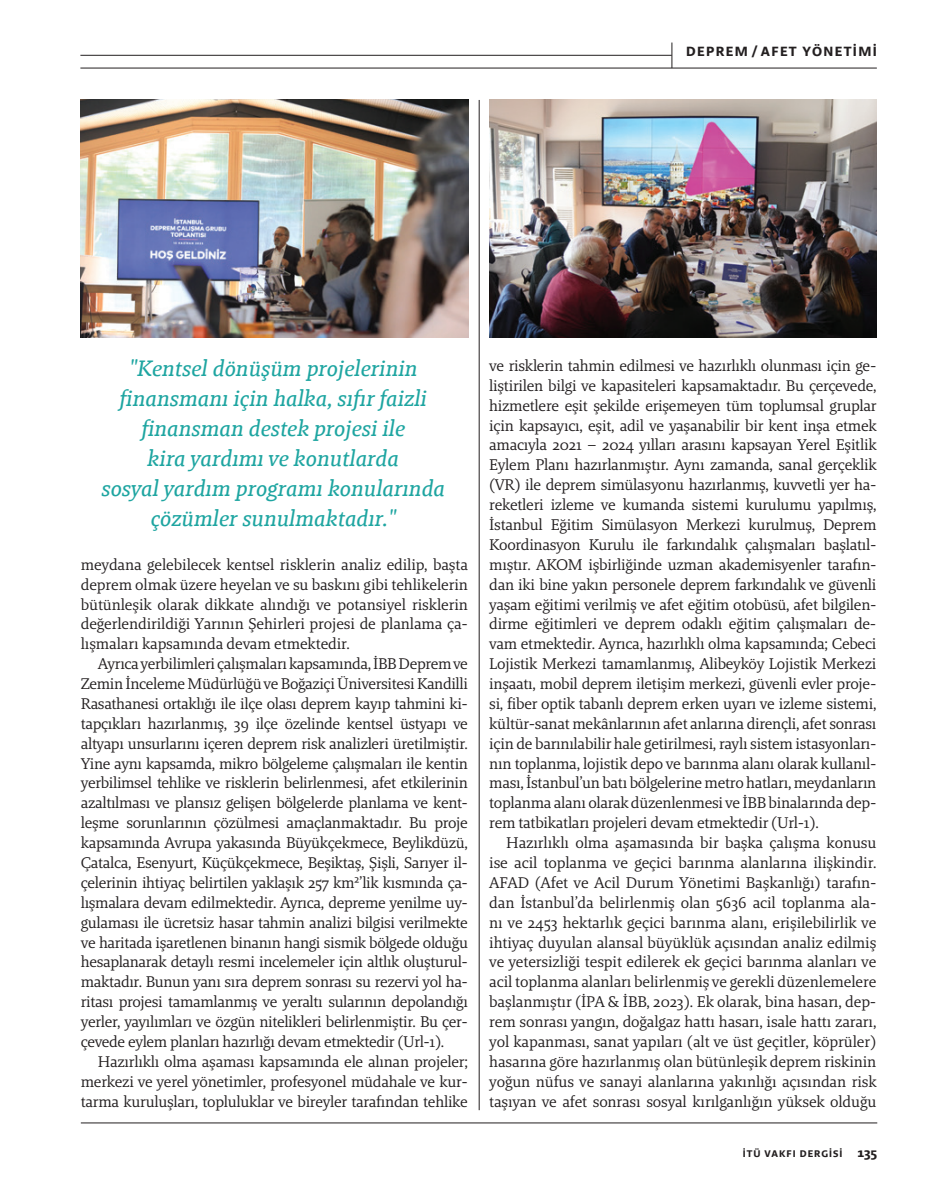
<style>
.page{position:relative;width:936px;height:1191px;background:#fff}
.page>*{position:absolute;margin:0;border:0;box-sizing:border-box;transform-origin:0 0}
.t1{font:italic 22.5px/30px "Brando Text";color:#1ea5a1;text-align:center}
.t2{font:15.75px/20px "Brando";letter-spacing:-.02em;color:#231f20;text-align:justify}
.t3{font:700 13.5px "Brando Sans";letter-spacing:.1em;color:#231f20}
.t4{font:700 9.75px "Brando Sans";letter-spacing:.1em;color:#231f20}
.s1{font-size:13.5px}
</style>
<div class="page">
<hr style="left:81px;top:1122px;width:796px;height:1px;background:#231f20">
<hr style="left:80px;top:68px;width:796px;height:1px;background:#231f20">
<hr style="left:80px;top:55px;width:591px;height:1px;background:#231f20">
<svg style="left:671px;top:43px;width:1px;height:25px"></svg>
<hr style="left:479px;top:100px;width:1px;height:1010px;background:#231f20">
<img style="left:81px;top:100px;width:387px;height:237px">
<img style="left:489px;top:100px;width:387px;height:237px">
<p class="t3" style="left:686px;top:42px;width:192px">DEPREM / AFET YÖNETİMİ</p>
<h1 class="t1" style="left:101px;top:353px;width:345px">"Kentsel dönüşüm projelerinin finansmanı için halka, sıfır faizli finansman destek projesi ile<br>kira yardımı ve konutlarda<br>sosyal yardım programı konularında çözümler sunulmaktadır."</h1>
<p class="t2" style="left:489px;top:355px;width:389px">ve risklerin tahmin edilmesi ve hazırlıklı olunması için ge&shy;liştirilen bilgi ve kapasiteleri kapsamaktadır. Bu çerçevede, hizmetlere eşit şekilde erişemeyen tüm toplumsal gruplar için kapsayıcı, eşit, adil ve yaşanabilir bir kent inşa etmek amacıyla 2021 – 2024 yılları arasını kapsayan Yerel Eşitlik Eylem Planı hazırlanmıştır. Aynı zamanda, sanal gerçeklik (VR) ile deprem simülasyonu hazırlanmış, kuvvetli yer ha&shy;reketleri izleme ve kumanda sistemi kurulumu yapılmış, İstanbul Eğitim Simülasyon Merkezi kurulmuş, Deprem Koordinasyon Kurulu ile farkındalık çalışmaları başlatıl&shy;mıştır. AKOM işbirliğinde uzman akademisyenler tarafın&shy;dan iki bine yakın personele deprem farkındalık ve güvenli yaşam eğitimi verilmiş ve afet eğitim otobüsü, afet bilgilen&shy;dirme eğitimleri ve deprem odaklı eğitim çalışmaları de&shy;vam etmektedir. Ayrıca, hazırlıklı olma kapsamında; Cebeci Lojistik Merkezi tamamlanmış, Alibeyköy Lojistik Merkezi inşaatı, mobil deprem iletişim merkezi, güvenli evler proje&shy;si, fiber optik tabanlı deprem erken uyarı ve izleme sistemi, kültür-sanat mekânlarının afet anlarına dirençli, afet sonrası için de barınılabilir hale getirilmesi, raylı sistem istasyonları&shy;nın toplanma, lojistik depo ve barınma alanı olarak kullanıl&shy;ması, İstanbul’un batı bölgelerine metro hatları, meydanların toplanma alanı olarak düzenlenmesi ve İBB binalarında dep&shy;rem tatbikatları projeleri devam etmektedir (Url-1).</p>
<p class="t2" style="left:489px;top:832px;width:389px;text-indent:17px">Hazırlıklı olma aşamasında bir başka çalışma konusu ise acil toplanma ve geçici barınma alanlarına ilişkindir.<br>AFAD (Afet ve Acil Durum Yönetimi Başkanlığı) tarafın&shy;dan İstanbul’da belirlenmiş olan 5636 acil toplanma ala&shy;nı ve 2453 hektarlık geçici barınma alanı, erişilebilirlik ve ihtiyaç duyulan alansal büyüklük açısından analiz edilmiş ve yetersizliği tespit edilerek ek geçici barınma alanları ve acil toplanma alanları belirlenmiş ve gerekli düzenlemelere başlanmıştır (İPA &amp; İBB, 2023). Ek olarak, bina hasarı, dep&shy;rem sonrası yangın, doğalgaz hattı hasarı, isale hattı zararı, yol kapanması, sanat yapıları (alt ve üst geçitler, köprüler) hasarına göre hazırlanmış olan bütünleşik deprem riskinin yoğun nüfus ve sanayi alanlarına yakınlığı açısından risk taşıyan ve afet sonrası sosyal kırılganlığın yüksek olduğu</p>
<p class="t2" style="left:81px;top:554px;width:388px">meydana gelebilecek kentsel risklerin analiz edilip, başta deprem olmak üzere heyelan ve su baskını gibi tehlikelerin bütünleşik olarak dikkate alındığı ve potansiyel risklerin değerlendirildiği Yarının Şehirleri projesi de planlama ça&shy;lışmaları kapsamında devam etmektedir.</p>
<p class="t2" style="left:81px;top:653px;width:388px;text-indent:17px">Ayrıca yerbilimleri çalışmaları kapsamında, İBB Deprem ve Zemin İnceleme Müdürlüğü ve Boğaziçi Üniversitesi Kandilli Rasathanesi ortaklığı ile ilçe olası deprem kayıp tahmini ki&shy;tapçıkları hazırlanmış, 39 ilçe özelinde kentsel üstyapı ve altyapı unsurlarını içeren deprem risk analizleri üretilmiştir.<br>Yine aynı kapsamda, mikro bölgeleme çalışmaları ile kentin yerbilimsel tehlike ve risklerin belirlenmesi, afet etkilerinin azaltılması ve plansız gelişen bölgelerde planlama ve kent&shy;leşme sorunlarının çözülmesi amaçlanmaktadır. Bu proje kapsamında Avrupa yakasında Büyükçekmece, Beylikdüzü, Çatalca, Esenyurt, Küçükçekmece, Beşiktaş, Şişli, Sarıyer il&shy;çelerinin ihtiyaç belirtilen yaklaşık 257 km²’lik kısmında ça&shy;lışmalara devam edilmektedir. Ayrıca, depreme yenilme uy&shy;gulaması ile ücretsiz hasar tahmin analizi bilgisi verilmekte ve haritada işaretlenen binanın hangi sismik bölgede olduğu hesaplanarak detaylı resmi incelemeler için altlık oluşturul&shy;maktadır. Bunun yanı sıra deprem sonrası su rezervi yol ha&shy;ritası projesi tamamlanmış ve yeraltı sularının depolandığı yerler, yayılımları ve özgün nitelikleri belirlenmiştir. Bu çer&shy;çevede eylem planları hazırlığı devam etmektedir (Url-1).</p>
<p class="t2" style="left:81px;top:1051px;width:388px;text-indent:17px">Hazırlıklı olma aşaması kapsamında ele alınan projeler; merkezi ve yerel yönetimler, profesyonel müdahale ve kur&shy;tarma kuruluşları, topluluklar ve bireyler tarafından tehlike</p>
<p class="t4" style="left:742px;top:1147px;width:136px">İTÜ VAKFI DERGİSİ <span class="s1">135</span></p>
</div>
